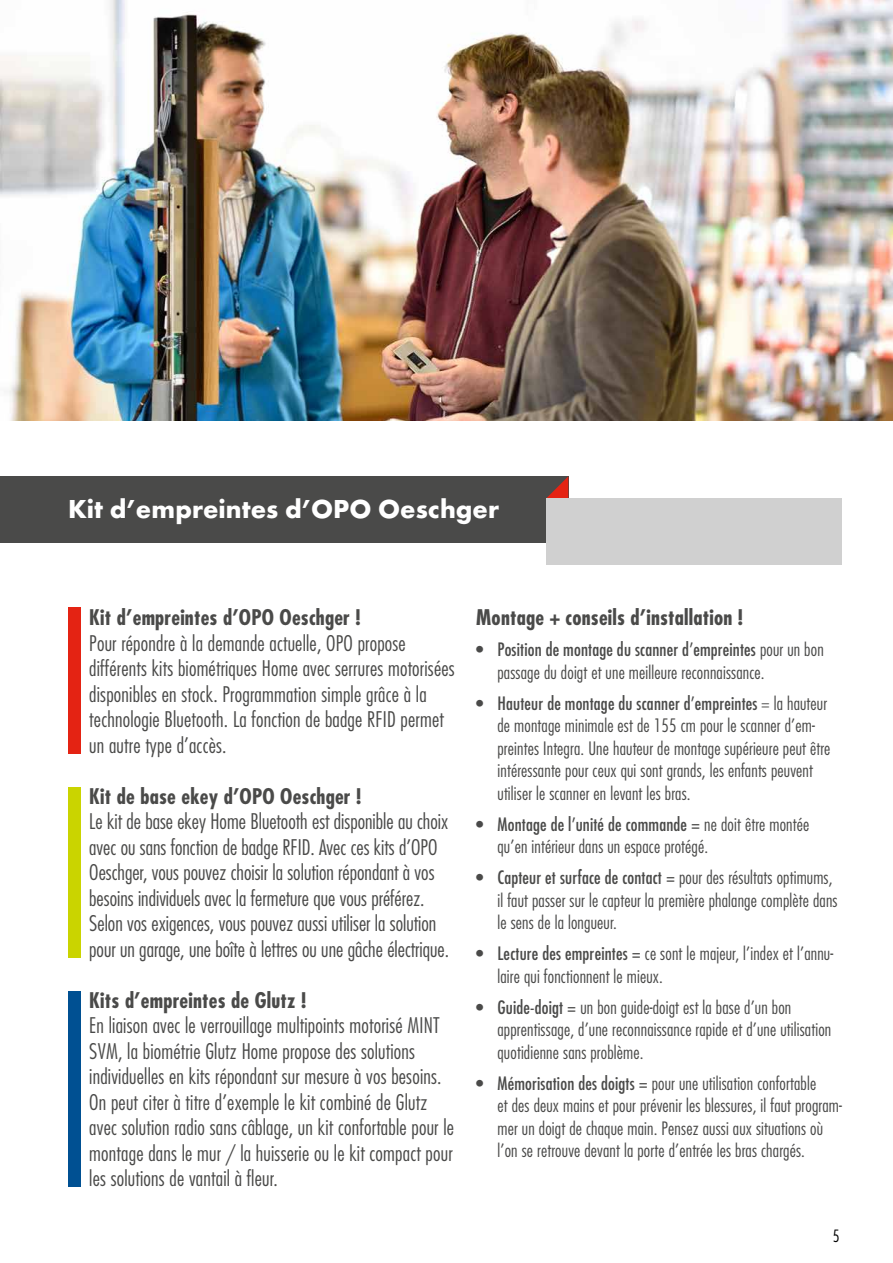
<style>
.page{position:relative;width:893px;height:1263px;background:#fff}
.page>*{position:absolute;margin:0;border:0;box-sizing:border-box;transform-origin:0 0}
.t1{font:700 27px "Futura EFTUOP";color:#fff}
.t2{font:300 condensed 21px/25.5px "Futura Std";letter-spacing:.01em;color:#4a4a49}
.t3{font:700 condensed 21px "Futura Std";letter-spacing:.01em;color:#4a4a49}
.t4{font:300 condensed 18px/22.5px "Futura Std";letter-spacing:.01em;color:#4a4a49}
.t5{font:300 condensed 16.5px "Futura Std";color:#000}
.s1{font-weight:400}
</style>
<div class="page">
<img style="left:0;top:0;width:893px;height:421px">
<div style="left:0;top:476px;width:568px;height:67px;background:#4a4a49"></div>
<svg style="left:547px;top:477px;width:21px;height:21px"></svg>
<div style="left:546px;top:498px;width:296px;height:67px;background:#d0d0d0"></div>
<div style="left:68px;top:608px;width:13px;height:146px;background:#e42313"></div>
<div style="left:68px;top:787px;width:13px;height:170px;background:#cad400"></div>
<div style="left:68px;top:991px;width:13px;height:195px;background:#005092"></div>
<h1 class="t1" style="left:68px;top:491px;width:433px">Kit d’empreintes d’OPO Oeschger</h1>
<p class="t3" style="left:89px;top:605px;width:273px">Kit d’empreintes d’OPO Oeschger !</p>
<p class="t2" style="left:89px;top:630px;width:367px">Pour répondre à la demande actuelle, OPO propose différents kits biométriques Home avec serrures motorisées disponibles en stock. Programmation simple grâce à la technologie Bluetooth. La fonction de badge RFID permet un autre type d’accès.</p>
<p class="t3" style="left:89px;top:783px;width:273px">Kit de base ekey d’OPO Oeschger !</p>
<p class="t2" style="left:89px;top:809px;width:361px">Le kit de base ekey Home Bluetooth est disponible au choix avec ou sans fonction de badge RFID. Avec ces kits d’OPO Oeschger, vous pouvez choisir la solution répondant à vos besoins individuels avec la fermeture que vous préférez.<br>Selon vos exigences, vous pouvez aussi utiliser la solution pour un garage, une boîte à lettres ou une gâche électrique.</p>
<p class="t3" style="left:89px;top:987px;width:219px">Kits d’empreintes de Glutz !</p>
<p class="t2" style="left:89px;top:1013px;width:366px">En liaison avec le verrouillage multipoints motorisé MINT SVM, la biométrie Glutz Home propose des solutions individuelles en kits répondant sur mesure à vos besoins.<br>On peut citer à titre d’exemple le kit combiné de Glutz avec solution radio sans câblage, un kit confortable pour le montage dans le mur / la huisserie ou le kit compact pour les solutions de vantail à fleur.</p>
<p class="t3" style="left:476px;top:604px;width:268px">Montage + conseils d’installation !</p>
<p class="t4" style="left:497px;top:638px;width:328px;text-indent:-21px"><span class="s1">• Position de montage du scanner d’empreintes</span> pour un bon passage du doigt et une meilleure reconnaissance.</p>
<p class="t4" style="left:497px;top:692px;width:334px;text-indent:-21px"><span class="s1">• Hauteur de montage du scanner d’empreintes</span> = la hauteur de montage minimale est de 155 cm pour le scanner d’em&shy;preintes Integra. Une hauteur de montage supérieure peut être intéressante pour ceux qui sont grands, les enfants peuvent utiliser le scanner en levant les bras.</p>
<p class="t4" style="left:497px;top:813px;width:313px;text-indent:-21px"><span class="s1">• Montage de l’unité de commande =</span> ne doit être montée qu’en intérieur dans un espace protégé.</p>
<p class="t4" style="left:497px;top:866px;width:342px;text-indent:-21px"><span class="s1">• Capteur et surface de contact =</span> pour des résultats optimums, il faut passer sur le capteur la première phalange complète dans le sens de la longueur.</p>
<p class="t4" style="left:497px;top:942px;width:337px;text-indent:-21px"><span class="s1">• Lecture des empreintes =</span> ce sont le majeur, l’index et l’annu&shy;laire qui fonctionnent le mieux.</p>
<p class="t4" style="left:497px;top:996px;width:335px;text-indent:-21px"><span class="s1">• Guide-doigt =</span> un bon guide-doigt est la base d’un bon apprentissage, d’une reconnaissance rapide et d’une utilisation quotidienne sans problème.</p>
<p class="t4" style="left:497px;top:1072px;width:346px;text-indent:-21px"><span class="s1">• Mémorisation des doigts =</span> pour une utilisation confortable<br>et des deux mains et pour prévenir les blessures, il faut program&shy;mer un doigt de chaque main. Pensez aussi aux situations où l’on se retrouve devant la porte d’entrée les bras chargés.</p>
<p class="t5" style="left:833px;top:1226px;width:8px">5</p>
</div>
